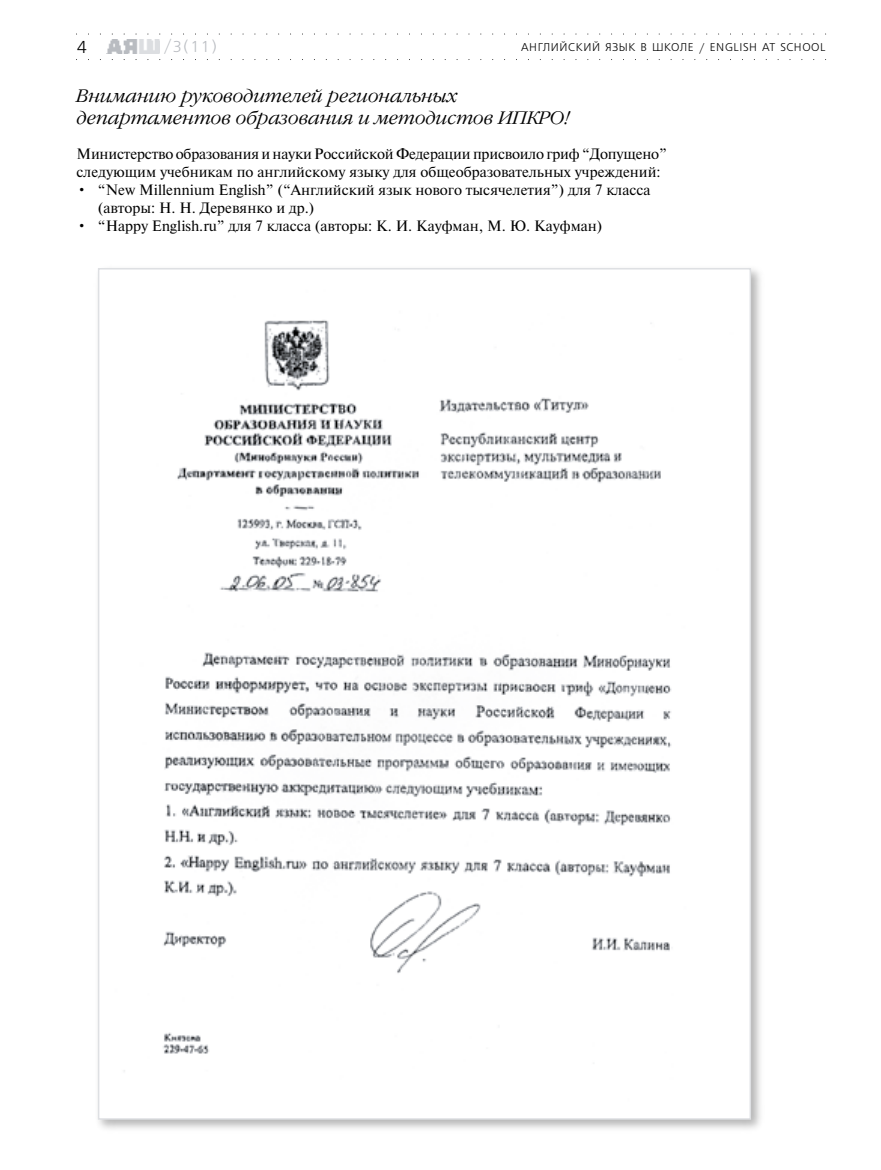
<style>
.page{position:relative;width:881px;height:1170px;background:#fff}
.page>*{position:absolute;margin:0;border:0;box-sizing:border-box;transform-origin:0 0}
.t1{font:italic 300 18px/21.6px "Garamond C";letter-spacing:.005em;color:#000}
.t2{font:15.75px "Free Set Light C";color:#b9bcc1}
.t3{font:15px/18px "Newton C";color:#000}
.t4{font:11.25px "Free Set Light C";letter-spacing:.05em;color:#000}
</style>
<div class="page">
<img style="left:106px;top:53px;width:54px;height:1px">
<svg style="left:76px;top:59px;width:739px;height:1px"></svg>
<div style="left:93px;top:263px;width:671px;height:870px;background:#000;opacity:.3"></div>
<img style="left:101px;top:271px;width:646px;height:845px">
<svg style="left:76px;top:33px;width:739px;height:20px"></svg>
<p class="t2" style="left:163px;top:38px;width:55px">/3(11)</p>
<p class="t4" style="left:521px;top:41px;width:306px">АНГЛИЙСКИЙ ЯЗЫК В ШКОЛЕ / ENGLISH AT SCHOOL</p>
<p class="t1" style="left:76px;top:86px;width:494px">Вниманию руководителей региональных департаментов образования и методистов ИПКРО!</p>
<p class="t3" style="left:76px;top:145px;width:591px">Министерство образования и науки Российской Федерации присвоило гриф “Допущено” следующим учебникам по английскому языку для общеобразовательных учреждений:</p>
<p class="t3" style="left:98px;top:181px;width:554px;text-indent:-21px">• “New Millennium English” (“Английский язык нового тысячелетия”) для 7 класса (авторы: Н. Н. Деревянко и др.)</p>
<p class="t3" style="left:76px;top:217px;width:527px">• “Happy English.ru” для 7 класса (авторы: К. И. Кауфман, М. Ю. Кауфман)</p>
</div>
